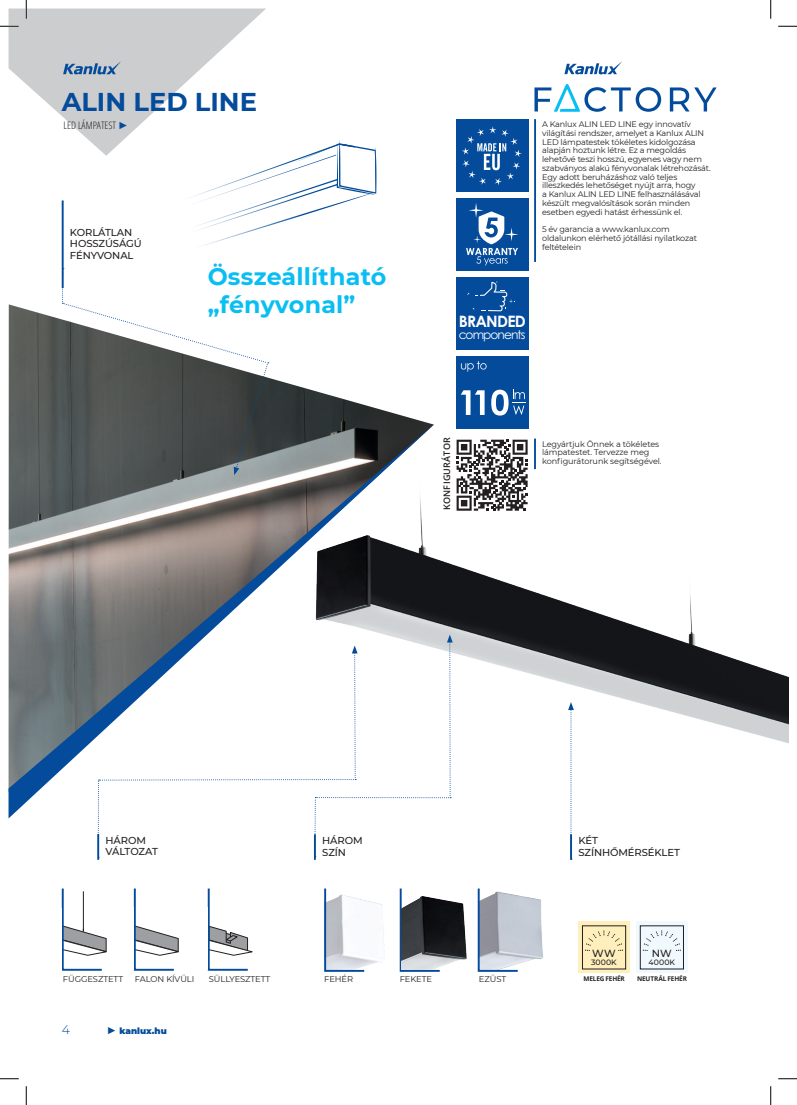
<style>
.page{position:relative;width:797px;height:1105px;background:#fff}
.page>*{position:absolute;margin:0;border:0;box-sizing:border-box;transform-origin:0 0}
.t1{font:700 25.75px "Montserrat";color:#044c9b}
.t2{font:700 23.75px/27.5px "Montserrat";letter-spacing:.01em;color:#09bef2}
.t3{font:700 15.75px "Century Gothic";letter-spacing:-.05em;color:#fff}
.t4{font:300 12.5px "Montserrat";color:#044c9b}
.t5{font:12.12px "Century Gothic";letter-spacing:-.075em;color:#fff}
.t6{font:300 condensed 10.25px "Open Sans";color:#231f20}
.t7{font:500 10.25px "Montserrat";color:#231f20}
.t8{font:500 10px/11.6px "Montserrat";letter-spacing:-.01em;color:#231f20}
.t9{font:600 9px "Open Sans";letter-spacing:.03em;color:#231f20}
.t10{font:900 8.75px "Montserrat";color:#044c9b}
.t11{font:8.38px "Montserrat";letter-spacing:-.01em;color:#231f20}
.t12{font:8.12px/8.8px "Montserrat";letter-spacing:-.02em;color:#231f20}
.t13{font:500 7.75px "Montserrat";letter-spacing:.015em;color:#231f20}
.t14{font:700 6.38px "Open Sans";letter-spacing:-.02em;color:#231f20}
.s1{font-family:"Century Gothic";font-weight:700;font-stretch:normal;color:#044c9b}
.s2{font-family:"Century Gothic";font-weight:700;font-size:10px}
</style>
<div class="page">
<img style="left:313px;top:469px;width:475px;height:474px">
<img style="left:9px;top:304px;width:423px;height:120px">
<svg style="left:9px;top:9px;width:257px;height:124px;fill:#cccdcf"></svg>
<svg style="left:63px;top:62px;width:58px;height:12px"></svg>
<svg style="left:568px;top:702px;width:6px;height:158px"></svg>
<div style="left:578px;top:922px;width:52px;height:51px;background:#feefbc"></div>
<div style="left:582px;top:926px;width:44px;height:43px;border:1px solid #231f20"></div>
<svg style="left:585px;top:930px;width:38px;height:21px"></svg>
<svg style="left:636px;top:922px;width:51px;height:51px;fill:#f0f9fd"></svg>
<svg style="left:642px;top:930px;width:39px;height:21px"></svg>
<img style="left:366px;top:888px;width:33px;height:78px">
<svg style="left:323px;top:886px;width:43px;height:86px"></svg>
<svg style="left:399px;top:886px;width:42px;height:86px"></svg>
<img style="left:401px;top:888px;width:75px;height:82px">
<div style="left:480px;top:888px;width:82px;height:83px;background:#fff"></div>
<img style="left:519px;top:895px;width:25px;height:69px">
<svg style="left:477px;top:886px;width:42px;height:86px;background:#b2bac7"></svg>
<hr style="left:534px;top:119px;width:2px;height:143px;background:#044c9b">
<div style="left:455px;top:119px;width:73px;height:73px;background:#044c9b"></div>
<svg style="left:462px;top:126px;width:60px;height:59px"></svg>
<div style="left:455px;top:198px;width:73px;height:73px;background:#044c9b"></div>
<svg style="left:466px;top:203px;width:52px;height:62px"></svg>
<div style="left:455px;top:356px;width:73px;height:73px;background:#044c9b"></div>
<svg style="left:461px;top:390px;width:23px;height:25px"></svg>
<svg style="left:461px;top:361px;width:25px;height:11px"></svg>
<svg style="left:491px;top:390px;width:34px;height:26px"></svg>
<div style="left:455px;top:277px;width:73px;height:73px;background:#044c9b"></div>
<svg style="left:467px;top:281px;width:46px;height:30px"></svg>
<hr style="left:97px;top:834px;width:2px;height:26px;background:#044c9b">
<svg style="left:61px;top:888px;width:192px;height:83px"></svg>
<hr style="left:83px;top:891px;width:1px;height:38px;background:#231f20">
<svg style="left:564px;top:62px;width:57px;height:12px"></svg>
<svg style="left:670px;top:87px;width:46px;height:24px"></svg>
<svg style="left:534px;top:84px;width:127px;height:28px"></svg>
<hr style="left:314px;top:834px;width:2px;height:26px;background:#044c9b">
<svg style="left:98px;top:635px;width:355px;height:223px"></svg>
<svg style="left:9px;top:424px;width:425px;height:394px"></svg>
<svg style="left:455px;top:439px;width:73px;height:73px"></svg>
<svg style="left:456px;top:440px;width:71px;height:71px"></svg>
<hr style="left:534px;top:439px;width:2px;height:30px;background:#044c9b">
<svg style="left:81px;top:128px;width:185px;height:12px"></svg>
<svg style="left:62px;top:140px;width:314px;height:335px"></svg>
<svg style="left:0;top:25px;width:19px;height:2px"></svg>
<svg style="left:778px;top:25px;width:19px;height:2px"></svg>
<svg style="left:0;top:1078px;width:19px;height:1px"></svg>
<svg style="left:778px;top:1078px;width:19px;height:1px"></svg>
<svg style="left:25px;top:0;width:2px;height:19px"></svg>
<svg style="left:25px;top:1086px;width:2px;height:19px"></svg>
<svg style="left:770px;top:0;width:1px;height:19px"></svg>
<svg style="left:770px;top:1086px;width:1px;height:19px"></svg>
<h1 class="t1" style="left:62px;top:83px;width:197px">ALIN LED LINE</h1>
<p class="t6" style="left:64px;top:119px;width:66px">LED LÁMPATEST <span class="s1">►</span></p>
<p class="t8" style="left:70px;top:226px;width:73px">KORLÁTLAN<br>HOSSZÚSÁGÚ<br>FÉNYVONAL</p>
<h2 class="t2" style="left:208px;top:262px;width:180px">Összeállítható „fényvonal”</h2>
<p class="t12" style="left:542px;top:120px;width:170px">A Kanlux ALIN LED LINE egy innovatív világítási rendszer, amelyet a Kanlux ALIN LED lámpatestek tökéletes kidolgozása alapján hoztunk létre. Ez a megoldás lehetővé teszi hosszú, egyenes vagy nem szabványos alakú fényvonalak létrehozását.<br>Egy adott beruházáshoz való teljes illeszkedés lehetőséget nyújt arra, hogy<br>a Kanlux ALIN LED LINE felhasználásával készült megvalósítások során minden esetben egyedi hatást érhessünk el.</p>
<p class="t12" style="left:542px;top:225px;width:156px">5 év garancia a www.kanlux.com oldalunkon elérhető jótállási nyilatkozat feltételein</p>
<h3 class="t3" style="left:458px;top:310px;width:69px">BRANDED</h3>
<h3 class="t5" style="left:458px;top:326px;width:68px">components</h3>
<p class="t9" style="left:441px;top:510px;width:75px;rotate:-90deg">KONFIGURÁTOR</p>
<p class="t12" style="left:542px;top:439px;width:121px">Legyártjuk Önnek a tökéletes lámpatestet. Tervezze meg konfigurátorunk segítségével.</p>
<p class="t8" style="left:105px;top:834px;width:54px">HÁROM<br>VÁLTOZAT</p>
<p class="t11" style="left:63px;top:973px;width:62px">FÜGGESZTETT</p>
<p class="t11" style="left:135px;top:973px;width:61px">FALON KÍVÜLI</p>
<p class="t11" style="left:209px;top:973px;width:63px">SÜLLYESZTETT</p>
<h3 class="t4" style="left:62px;top:1021px;width:10px">4</h3>
<p class="t10" style="left:107px;top:1025px;width:62px"><span class="s2">►</span> kanlux.hu</p>
<p class="t8" style="left:322px;top:834px;width:42px">HÁROM<br>SZÍN</p>
<p class="t11" style="left:324px;top:973px;width:30px">FEHÉR</p>
<p class="t11" style="left:400px;top:973px;width:34px">FEKETE</p>
<p class="t11" style="left:479px;top:973px;width:29px">EZÜST</p>
<p class="t8" style="left:578px;top:834px;width:103px">KÉT<br>SZÍNHŐMÉRSÉKLET</p>
<p class="t7" style="left:592px;top:947px;width:25px">WW</p>
<p class="t13" style="left:591px;top:957px;width:27px">3000K</p>
<p class="t14" style="left:583px;top:974px;width:43px">MELEG FEHÉR</p>
<p class="t7" style="left:652px;top:947px;width:21px">NW</p>
<p class="t13" style="left:648px;top:957px;width:28px">4000K</p>
<p class="t14" style="left:637px;top:974px;width:51px">NEUTRÁL FEHÉR</p>
</div>
